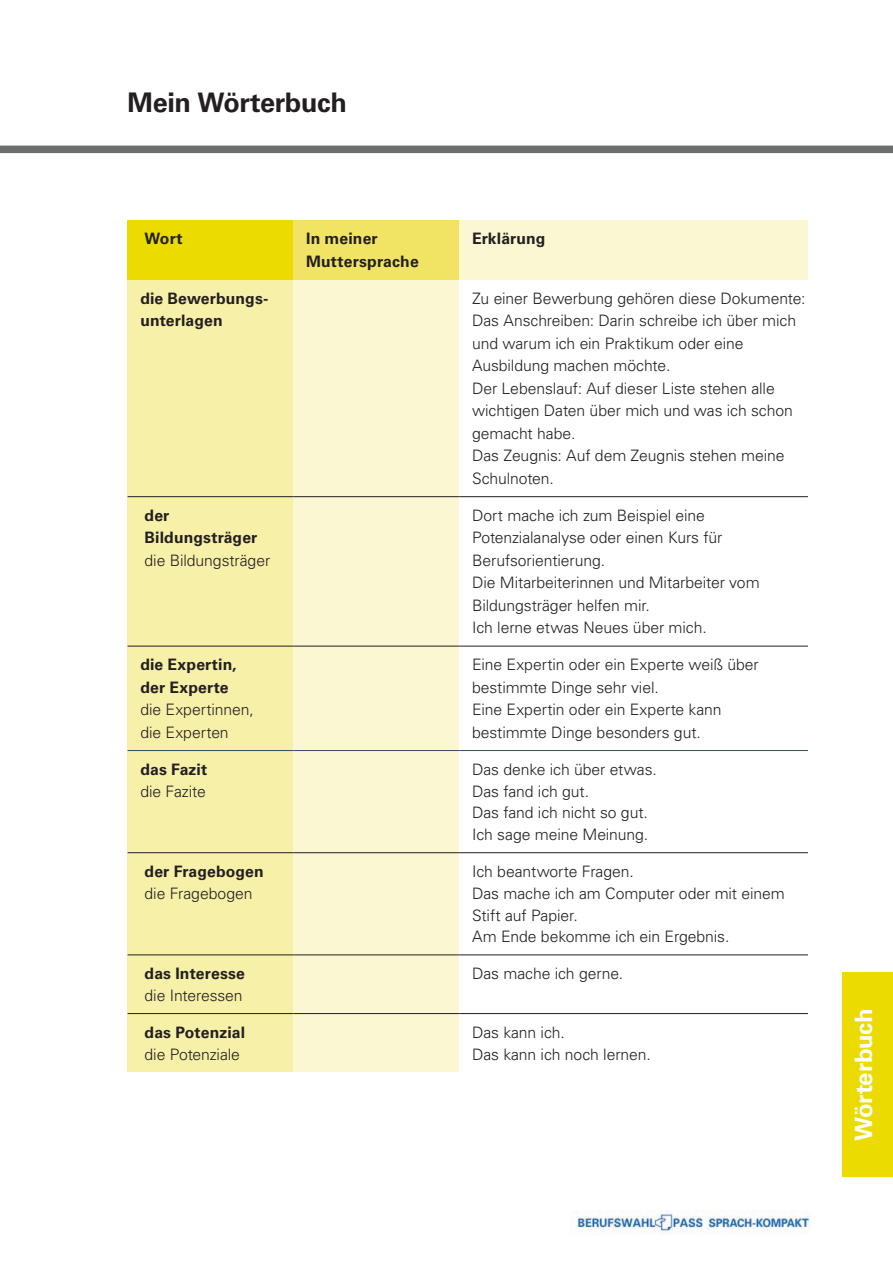
<style>
.page{position:relative;width:893px;height:1263px;background:#fff}
.page>*{position:absolute;margin:0;border:0;box-sizing:border-box;transform-origin:0 0}
.t1{font:700 27px "Univers LT Std";letter-spacing:-.015em;color:#231f20}
.t2{font:700 24px "Univers LT Std";letter-spacing:-.015em;color:#fff}
.t3{font:300 15.75px/22.5px "Univers LT Std";letter-spacing:-.005em;color:#231f20}
.t4{font:700 15.75px/22.5px "Univers LT Std";letter-spacing:.005em;color:#231f20}
.s1{font-weight:300}
.s2{font-weight:700}
</style>
<div class="page">
<div style="left:842px;top:972px;width:51px;height:205px;background:#ebdb01"></div>
<div style="left:0;top:146px;width:893px;height:7px;background:#6c6d70"></div>
<img style="left:571px;top:1210px;width:240px;height:25px">
<div style="left:293px;top:1013px;width:166px;height:59px;background:#faf7d2"></div>
<div style="left:293px;top:955px;width:166px;height:58px;background:#faf7d2"></div>
<div style="left:293px;top:853px;width:166px;height:102px;background:#faf7d2"></div>
<div style="left:293px;top:750px;width:166px;height:103px;background:#faf7d2"></div>
<div style="left:293px;top:646px;width:166px;height:104px;background:#faf7d2"></div>
<div style="left:293px;top:497px;width:166px;height:149px;background:#faf7d2"></div>
<div style="left:293px;top:280px;width:166px;height:217px;background:#faf7d2"></div>
<div style="left:459px;top:220px;width:349px;height:60px;background:#faf7d2"></div>
<div style="left:293px;top:220px;width:166px;height:60px;background:#f1e465"></div>
<div style="left:128px;top:220px;width:165px;height:60px;background:#ebdb01"></div>
<div style="left:128px;top:280px;width:165px;height:217px;background:#f7f0a8"></div>
<div style="left:128px;top:497px;width:165px;height:149px;background:#f7f0a8"></div>
<div style="left:128px;top:646px;width:165px;height:104px;background:#f7f0a8"></div>
<div style="left:128px;top:750px;width:165px;height:103px;background:#f7f0a8"></div>
<div style="left:128px;top:853px;width:165px;height:102px;background:#f7f0a8"></div>
<div style="left:128px;top:955px;width:165px;height:58px;background:#f7f0a8"></div>
<div style="left:128px;top:1013px;width:165px;height:59px;background:#f7f0a8"></div>
<hr style="left:128px;top:496px;width:165px;height:1px;background:#231f20">
<hr style="left:293px;top:496px;width:166px;height:1px;background:#231f20">
<hr style="left:459px;top:496px;width:349px;height:1px;background:#231f20">
<hr style="left:128px;top:646px;width:165px;height:1px;background:#231f20">
<hr style="left:293px;top:646px;width:166px;height:1px;background:#231f20">
<hr style="left:459px;top:646px;width:349px;height:1px;background:#231f20">
<hr style="left:128px;top:852px;width:165px;height:1px;background:#231f20">
<hr style="left:293px;top:852px;width:166px;height:1px;background:#231f20">
<hr style="left:459px;top:852px;width:349px;height:1px;background:#231f20">
<hr style="left:128px;top:955px;width:165px;height:1px;background:#231f20">
<hr style="left:293px;top:955px;width:166px;height:1px;background:#231f20">
<hr style="left:459px;top:955px;width:349px;height:1px;background:#231f20">
<hr style="left:128px;top:1013px;width:165px;height:1px;background:#231f20">
<hr style="left:293px;top:1013px;width:166px;height:1px;background:#231f20">
<hr style="left:459px;top:1013px;width:349px;height:1px;background:#231f20">
<hr style="left:128px;top:750px;width:165px;height:1px;background:#364d59">
<hr style="left:293px;top:750px;width:166px;height:1px;background:#364d59">
<hr style="left:459px;top:750px;width:349px;height:1px;background:#364d59">
<p class="t1" style="left:128px;top:87px;width:221px">Mein Wörterbuch</p>
<p class="t4" style="left:145px;top:228px;width:39px">Wort</p>
<p class="t4" style="left:306px;top:228px;width:114px">In meiner<br>Muttersprache</p>
<p class="t4" style="left:472px;top:228px;width:75px">Erklärung</p>
<p class="t4" style="left:140px;top:287px;width:130px">die Bewerbungs&shy;unterlagen</p>
<p class="t3" style="left:472px;top:287px;width:335px">Zu einer Bewerbung gehören diese Dokumente:<br>Das Anschreiben: Darin schreibe ich über mich und warum ich ein Praktikum oder eine Ausbildung machen möchte.<br>Der Lebenslauf: Auf dieser Liste stehen alle wichtigen Daten über mich und was ich schon gemacht habe.<br>Das Zeugnis: Auf dem Zeugnis stehen meine Schulnoten.</p>
<p class="t4" style="left:145px;top:504px;width:127px">der<br>Bildungsträger <span class="s1">die Bildungsträger</span></p>
<p class="t3" style="left:472px;top:504px;width:289px">Dort mache ich zum Beispiel eine<br>Potenzialanalyse oder einen Kurs für<br>Berufsorientierung.<br>Die Mitarbeiterinnen und Mitarbeiter vom<br>Bildungsträger helfen mir.<br>Ich lerne etwas Neues über mich.</p>
<p class="t3" style="left:140px;top:653px;width:115px"><span class="s2">die Expertin, der Experte<br></span>die Expertinnen, die Experten</p>
<p class="t3" style="left:472px;top:653px;width:288px">Eine Expertin oder ein Experte weiß über bestimmte Dinge sehr viel.<br>Eine Expertin oder ein Experte kann bestimmte Dinge besonders gut.</p>
<p class="t3" style="left:140px;top:758px;width:68px;line-height:21.8px"><span class="s2">das Fazit </span>die Fazite</p>
<p class="t3" style="left:472px;top:758px;width:186px;line-height:21.8px">Das denke ich über etwas.<br>Das fand ich gut.<br>Das fand ich nicht so gut.<br>Ich sage meine Meinung.</p>
<p class="t4" style="left:145px;top:861px;width:121px;line-height:21.8px">der Fragebogen <span class="s1">die Fragebogen</span></p>
<p class="t3" style="left:472px;top:860px;width:314px;line-height:21.8px">Ich beantworte Fragen.<br>Das mache ich am Computer oder mit einem<br>Stift auf Papier.<br>Am Ende bekomme ich ein Ergebnis.</p>
<p class="t3" style="left:145px;top:963px;width:102px;line-height:21.8px"><span class="s2">das Interesse </span>die Interessen</p>
<p class="t3" style="left:472px;top:962px;width:153px">Das mache ich gerne.</p>
<p class="t3" style="left:145px;top:1021px;width:102px;line-height:21.8px"><span class="s2">das Potenzial </span>die Potenziale</p>
<p class="t3" style="left:472px;top:1021px;width:180px;line-height:21.8px">Das kann ich.<br>Das kann ich noch lernen.</p>
<h2 class="t2" style="left:850px;top:1141px;width:134px;rotate:-90deg">Wörterbuch</h2>
</div>
